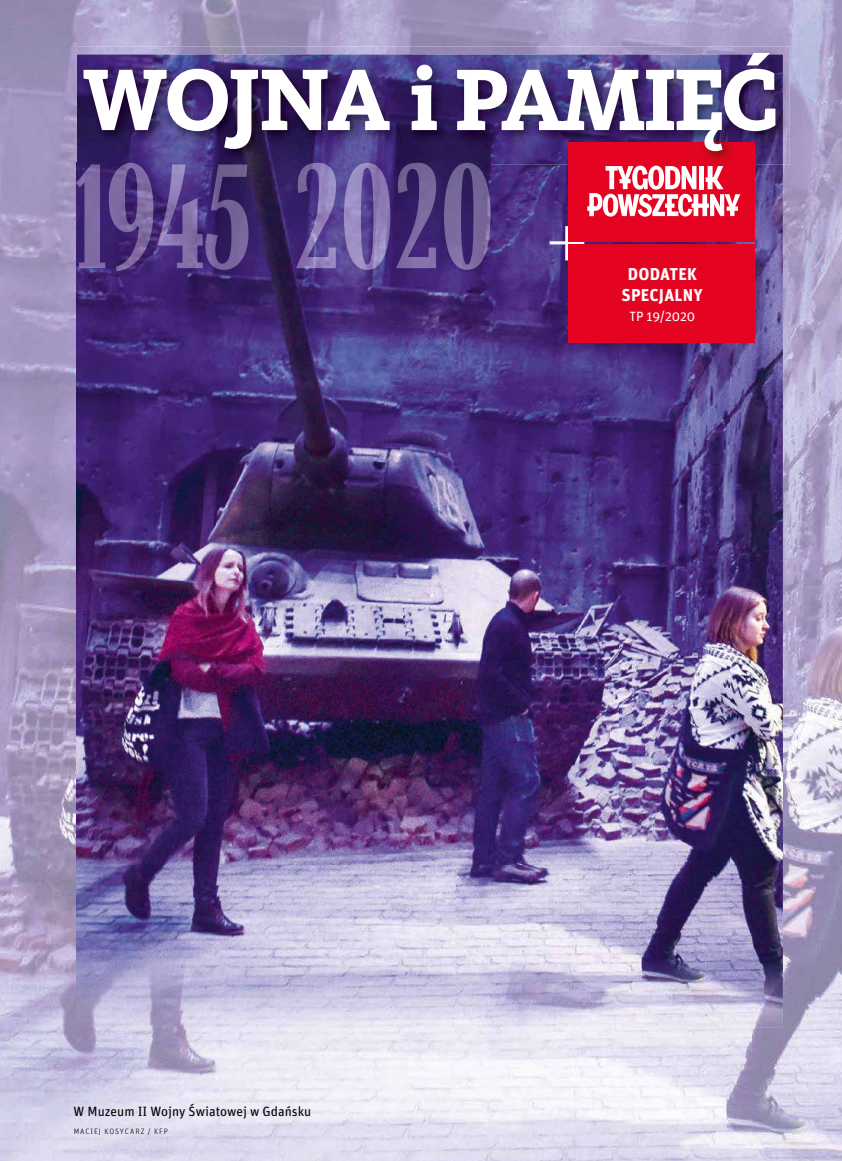
<style>
.page{position:relative;width:842px;height:1161px;background:#fff}
.page>*{position:absolute;margin:0;border:0;box-sizing:border-box;transform-origin:0 0}
.t1{font:800 90.45px "Kievit Slab Pro";letter-spacing:-.025em;color:#fff;scale:.96 1}
.t2{font:700 17.1px/20.2px "Unit Pro";letter-spacing:.01em;color:#fff;text-align:center}
.t3{font:13.35px "Unit Pro";color:#000}
.t4{font:13.35px "Unit Pro";color:#fff}
.t5{font:300 7.8px "Unit Pro";letter-spacing:.12em;color:#000}
</style>
<div class="page">
<img style="left:0;top:0;width:842px;height:75px">
<img style="left:0;top:75px;width:93px;height:1086px">
<img style="left:751px;top:75px;width:91px;height:1086px">
<img style="left:93px;top:1028px;width:658px;height:133px">
<img style="left:458px;top:165px;width:162px;height:863px">
<img style="left:729px;top:165px;width:54px;height:863px">
<img style="left:77px;top:271px;width:381px;height:757px">
<img style="left:620px;top:241px;width:109px;height:787px">
<svg style="left:550px;top:226px;width:34px;height:34px"></svg>
<div style="left:569px;top:143px;width:186px;height:98px;background:#e40421"></div>
<svg style="left:587px;top:166px;width:153px;height:51px"></svg>
<div style="left:569px;top:244px;width:186px;height:99px;background:#e40421"></div>
<img style="left:76px;top:163px;width:414px;height:108px">
<img style="left:77px;top:46px;width:713px;height:119px">
<img style="left:77px;top:54px;width:706px;height:111px">
<img style="left:569px;top:143px;width:186px;height:22px">
<img style="left:77px;top:163px;width:413px;height:2px">
<h1 class="t1" style="left:82px;top:44px;width:728px">WOJNA i PAMIĘĆ</h1>
<p class="t2" style="left:622px;top:264px;width:83px">DODATEK<br>SPECJALNY</p>
<p class="t4" style="left:629px;top:308px;width:67px">TP 19/2020</p>
<p class="t3" style="left:74px;top:1103px;width:239px">W Muzeum II Wojny Światowej w Gdańsku</p>
<p class="t5" style="left:74px;top:1127px;width:96px">MACIEJ KOSYCARZ / KFP</p>
</div>
